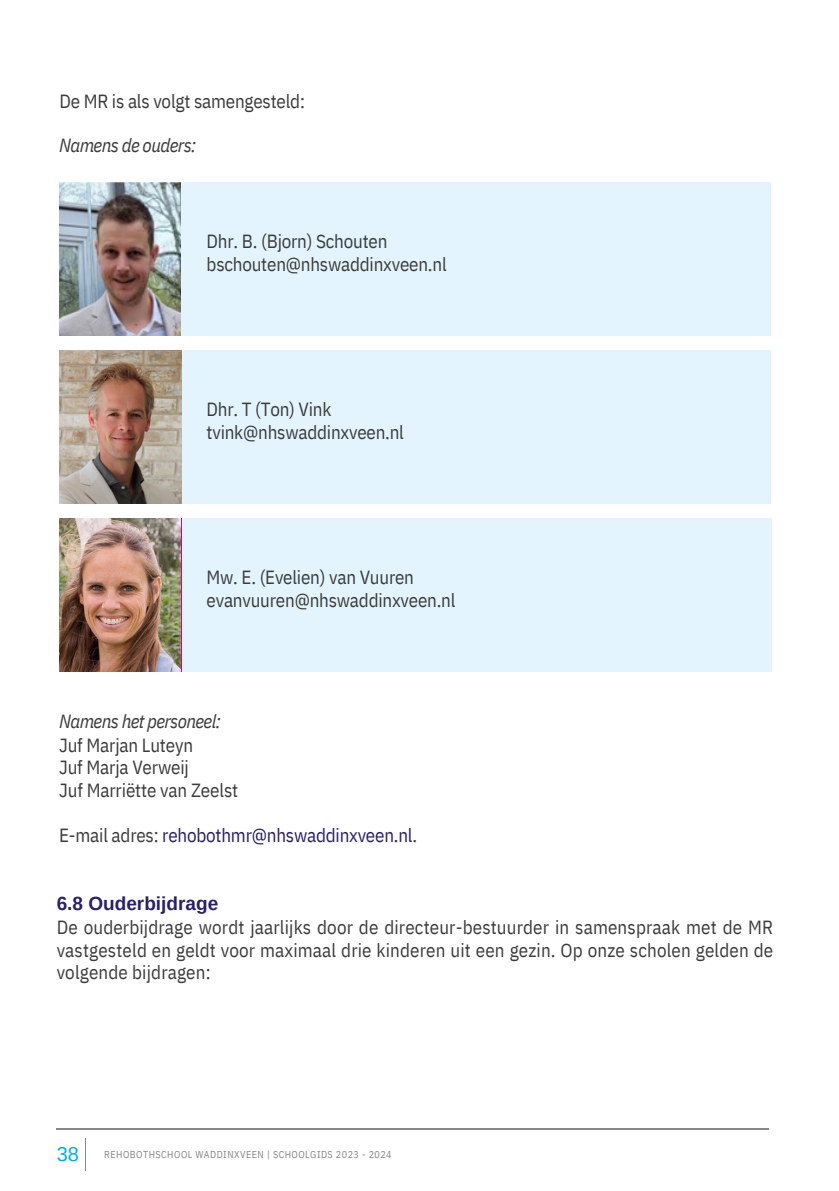
<style>
.page{position:relative;width:839px;height:1191px;background:#fff}
.page>*{position:absolute;margin:0;border:0;box-sizing:border-box;transform-origin:0 0}
.t1{font:20px "Arimo";color:#00ace9}
.t2{font:19px/22.4px "IBM Plex Sans Cond";letter-spacing:-.01em;color:#3c3c3b}
.t3{font:19px "IBM Plex Sans Cond";letter-spacing:-.01em;color:#291f6c}
.t4{font:italic 19px "IBM Plex Sans Cond";letter-spacing:-.035em;color:#3c3c3b}
.t5{font:700 19px "Arimo";color:#291f6c}
.t6{font:10px "IBM Plex Sans Cond";letter-spacing:.045em;color:#878787}
.s1{color:#3c3c3b}
</style>
<div class="page">
<div style="left:59px;top:350px;width:712px;height:153px;background:#e4f4fe"></div>
<div style="left:59px;top:518px;width:712px;height:153px;background:#e4f4fe"></div>
<img style="left:59px;top:350px;width:122px;height:153px">
<img style="left:59px;top:518px;width:122px;height:153px">
<div style="left:59px;top:182px;width:712px;height:153px;background:#e4f4fe"></div>
<img style="left:59px;top:182px;width:122px;height:153px">
<hr style="left:57px;top:1129px;width:711px;height:1px;background:#878787">
<hr style="left:85px;top:1139px;width:1px;height:32px;background:#878787">
<p class="t2" style="left:59px;top:90px;width:247px">De MR is als volgt samengesteld:</p>
<p class="t4" style="left:59px;top:133px;width:139px">Namens de ouders:</p>
<p class="t2" style="left:206px;top:230px;width:241px">Dhr. B. (Bjorn) Schouten bschouten@nhswaddinxveen.nl</p>
<p class="t2" style="left:206px;top:398px;width:199px">Dhr. T (Ton) Vink tvink@nhswaddinxveen.nl</p>
<p class="t2" style="left:206px;top:566px;width:250px">Mw. E. (Evelien) van Vuuren evanvuuren@nhswaddinxveen.nl</p>
<p class="t4" style="left:59px;top:709px;width:163px">Namens het personeel:</p>
<p class="t2" style="left:59px;top:734px;width:136px">Juf Marjan Luteyn</p>
<p class="t2" style="left:59px;top:756px;width:131px">Juf Marja Verweij</p>
<p class="t2" style="left:59px;top:779px;width:181px">Juf Marriëtte van Zeelst</p>
<p class="t3" style="left:59px;top:823px;width:359px"><span class="s1">E-mail adres:</span> rehobothmr@nhswaddinxveen.nl<span class="s1">.</span></p>
<p class="t5" style="left:57px;top:893px;width:163px">6.8 Ouderbijdrage</p>
<p class="t2" style="left:57px;top:916px;width:718px;text-align:justify">De ouderbijdrage wordt jaarlijks door de directeur-bestuurder in samenspraak met de MR vastgesteld en geldt voor maximaal drie kinderen uit een gezin. Op onze scholen gelden de volgende bijdragen:</p>
<p class="t1" style="left:57px;top:1143px;width:24px">38</p>
<p class="t6" style="left:104px;top:1148px;width:289px">REHOBOTHSCHOOL WADDINXVEEN | SCHOOLGIDS 2023 - 2024</p>
</div>
